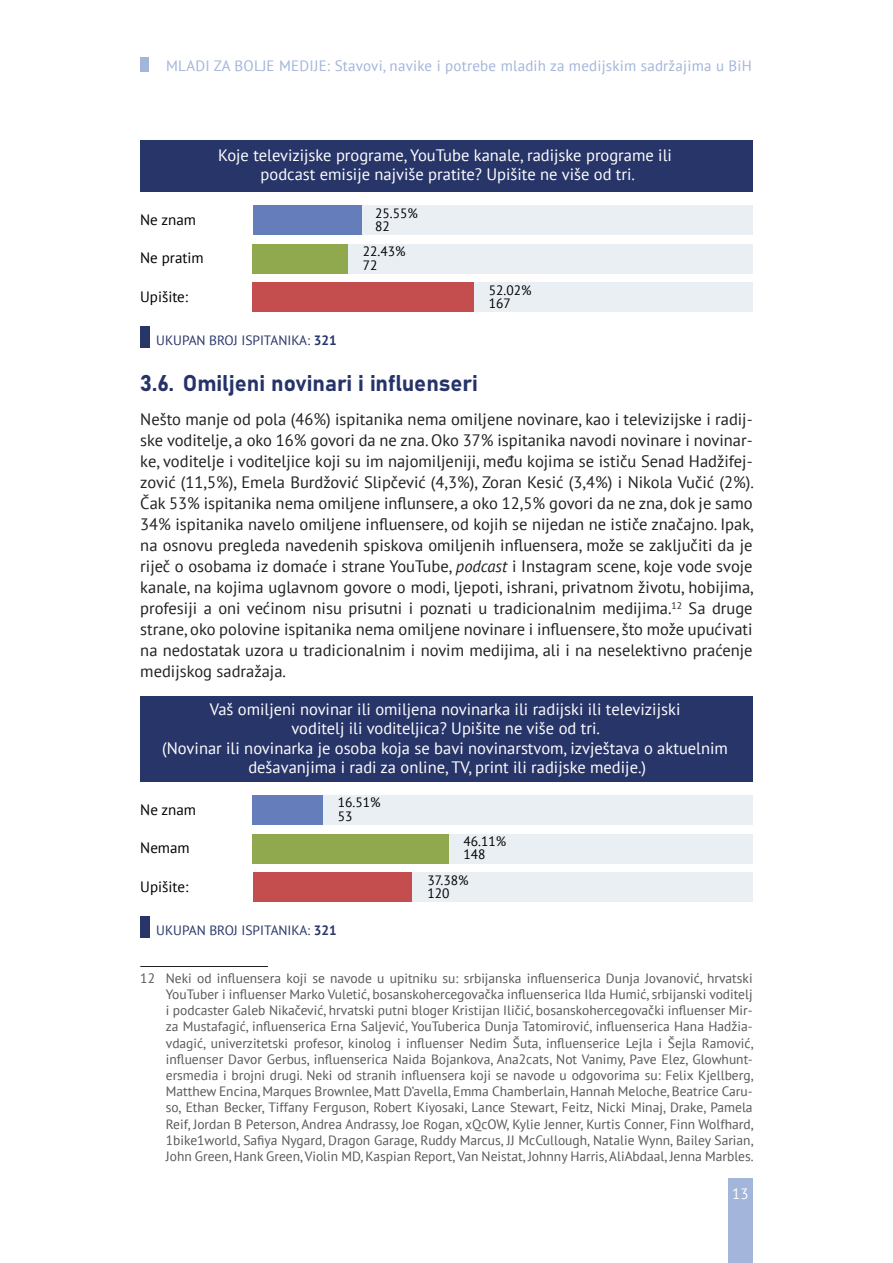
<style>
.page{position:relative;width:893px;height:1263px;background:#fff}
.page>*{position:absolute;margin:0;border:0;box-sizing:border-box;transform-origin:0 0}
.PODNASLOV{font:22.5px "Bahnschrift";color:#263369}
.BODY{font:16.5px/21px "PT Sans";color:#231f20;text-align:justify}
.t1{font:16.5px/19.5px "PT Sans";color:#fff;text-align:center}
.t2{font:15px "PT Sans";letter-spacing:.015em;color:#a3b5db}
.t3{font:15px "PT Sans";color:#000}
.t4{font:15px "PT Sans";color:#fff}
.FUSNOTE{font:13.5px/16.2px "PT Sans";color:#57585a;text-align:justify}
.t5{font:13.5px/13.5px "PT Sans";color:#000}
.t6{font:13.5px "PT Sans";color:#283569}
.s1{font-weight:700}
.s2{font-style:italic}
</style>
<div class="page">
<div style="left:728px;top:1178px;width:25px;height:85px;background:#a3b5db"></div>
<div style="left:140px;top:57px;width:9px;height:15px;background:#a3b5db"></div>
<hr style="left:140px;top:966px;width:128px;height:1px;background:#231f20">
<div style="left:253px;top:282px;width:500px;height:30px;background:#eaeff4"></div>
<div style="left:253px;top:244px;width:500px;height:30px;background:#eaeff4"></div>
<div style="left:253px;top:205px;width:500px;height:30px;background:#eaeff4"></div>
<div style="left:253px;top:205px;width:108px;height:30px;background:#667dbc"></div>
<div style="left:253px;top:244px;width:95px;height:30px;background:#90a84e"></div>
<div style="left:253px;top:282px;width:221px;height:30px;background:#c44e4e"></div>
<div style="left:140px;top:140px;width:612px;height:51px;background:#283569"></div>
<div style="left:140px;top:326px;width:10px;height:21px;background:#283569"></div>
<div style="left:253px;top:872px;width:500px;height:30px;background:#eaeff4"></div>
<div style="left:253px;top:834px;width:500px;height:29px;background:#eaeff4"></div>
<div style="left:253px;top:795px;width:500px;height:30px;background:#eaeff4"></div>
<div style="left:253px;top:795px;width:70px;height:30px;background:#667dbc"></div>
<div style="left:253px;top:834px;width:196px;height:29px;background:#90a84e"></div>
<div style="left:253px;top:872px;width:159px;height:30px;background:#c44e4e"></div>
<div style="left:140px;top:696px;width:613px;height:85px;background:#283569"></div>
<div style="left:140px;top:916px;width:10px;height:22px;background:#283569"></div>
<p class="t2" style="left:166px;top:56px;width:587px">MLADI ZA BOLJE MEDIJE: Stavovi, navike i potrebe mladih za medijskim sadržajima u BiH</p>
<p class="t1" style="left:218px;top:145px;width:455px">Koje televizijske programe, YouTube kanale, radijske programe ili podcast emisije najviše pratite? Upišite ne više od tri.</p>
<p class="t3" style="left:140px;top:210px;width:57px">Ne znam</p>
<p class="t5" style="left:375px;top:206px;width:44px">25.55%<br>82</p>
<p class="t3" style="left:140px;top:248px;width:65px">Ne pratim</p>
<p class="t5" style="left:363px;top:244px;width:44px">22.43%<br>72</p>
<p class="t3" style="left:140px;top:287px;width:50px">Upišite:</p>
<p class="t5" style="left:489px;top:283px;width:44px">52.02%<br>167</p>
<p class="t6" style="left:156px;top:331px;width:182px">UKUPAN BROJ ISPITANIKA: <span class="s1">321</span></p>
<p class="PODNASLOV" style="left:140px;top:369px;width:339px">3.6. Omiljeni novinari i influenseri</p>
<p class="BODY" style="left:140px;top:408px;width:615px">Nešto manje od pola (46%) ispitanika nema omiljene novinare, kao i televizijske i radij&shy;ske voditelje, a oko 16% govori da ne zna. Oko 37% ispitanika navodi novinare i novinar&shy;ke, voditelje i voditeljice koji su im najomiljeniji, među kojima se ističu Senad Hadžifej&shy;zović (11,5%), Emela Burdžović Slipčević (4,3%), Zoran Kesić (3,4%) i Nikola Vučić (2%).<br>Čak 53% ispitanika nema omiljene influnsere, a oko 12,5% govori da ne zna, dok je samo 34% ispitanika navelo omiljene influensere, od kojih se nijedan ne ističe značajno. Ipak, na osnovu pregleda navedenih spiskova omiljenih influensera, može se zaključiti da je riječ o osobama iz domaće i strane YouTube, <span class="s2">podcast</span> i Instagram scene, koje vode svoje kanale, na kojima uglavnom govore o modi, ljepoti, ishrani, privatnom životu, hobijima, profesiji a oni većinom nisu prisutni i poznati u tradicionalnim medijima.<sup>12</sup> Sa druge strane, oko polovine ispitanika nema omiljene novinare i influensere, što može upućivati na nedostatak uzora u tradicionalnim i novim medijima, ali i na neselektivno praćenje medijskog sadražaja.</p>
<p class="t1" style="left:162px;top:699px;width:567px">Vaš omiljeni novinar ili omiljena novinarka ili radijski ili televizijski<br>voditelj ili voditeljica? Upišite ne više od tri.<br>(Novinar ili novinarka je osoba koja se bavi novinarstvom, izvještava o aktuelnim dešavanjima i radi za online, TV, print ili radijske medije.)</p>
<p class="t3" style="left:140px;top:800px;width:57px">Ne znam</p>
<p class="t5" style="left:338px;top:796px;width:44px">16.51%<br>53</p>
<p class="t3" style="left:140px;top:838px;width:51px">Nemam</p>
<p class="t5" style="left:463px;top:834px;width:44px">46.11%<br>148</p>
<p class="t3" style="left:140px;top:877px;width:50px">Upišite:</p>
<p class="t5" style="left:427px;top:873px;width:43px">37.38%<br>120</p>
<p class="t6" style="left:156px;top:921px;width:182px">UKUPAN BROJ ISPITANIKA: <span class="s1">321</span></p>
<p class="FUSNOTE" style="left:166px;top:969px;width:589px;text-indent:-26px">12 Neki od influensera koji se navode u upitniku su: srbijanska influenserica Dunja Jovanović, hrvatski YouTuber i influenser Marko Vuletić, bosanskohercegovačka influenserica Ilda Humić, srbijanski voditelj i podcaster Galeb Nikačević, hrvatski putni bloger Kristijan Iličić, bosanskohercegovački influenser Mir&shy;za Mustafagić, influenserica Erna Saljević, YouTuberica Dunja Tatomirović, influenserica Hana Hadžia&shy;vdagić, univerzitetski profesor, kinolog i influenser Nedim Šuta, influenserice Lejla i Šejla Ramović, influenser Davor Gerbus, influenserica Naida Bojankova, Ana2cats, Not Vanimy, Pave Elez, Glowhunt&shy;ersmedia i brojni drugi. Neki od stranih influensera koji se navode u odgovorima su: Felix Kjellberg, Matthew Encina, Marques Brownlee, Matt D’avella, Emma Chamberlain, Hannah Meloche, Beatrice Caru&shy;so, Ethan Becker, Tiffany Ferguson, Robert Kiyosaki, Lance Stewart, Feitz, Nicki Minaj, Drake, Pamela Reif, Jordan B Peterson, Andrea Andrassy, Joe Rogan, xQcOW, Kylie Jenner, Kurtis Conner, Finn Wolfhard, 1bike1world, Safiya Nygard, Dragon Garage, Ruddy Marcus, JJ McCullough, Natalie Wynn, Bailey Sarian, John Green, Hank Green, Violin MD, Kaspian Report, Van Neistat, Johnny Harris, AliAbdaal, Jenna Marbles.</p>
<p class="t4" style="left:732px;top:1184px;width:18px">13</p>
</div>
